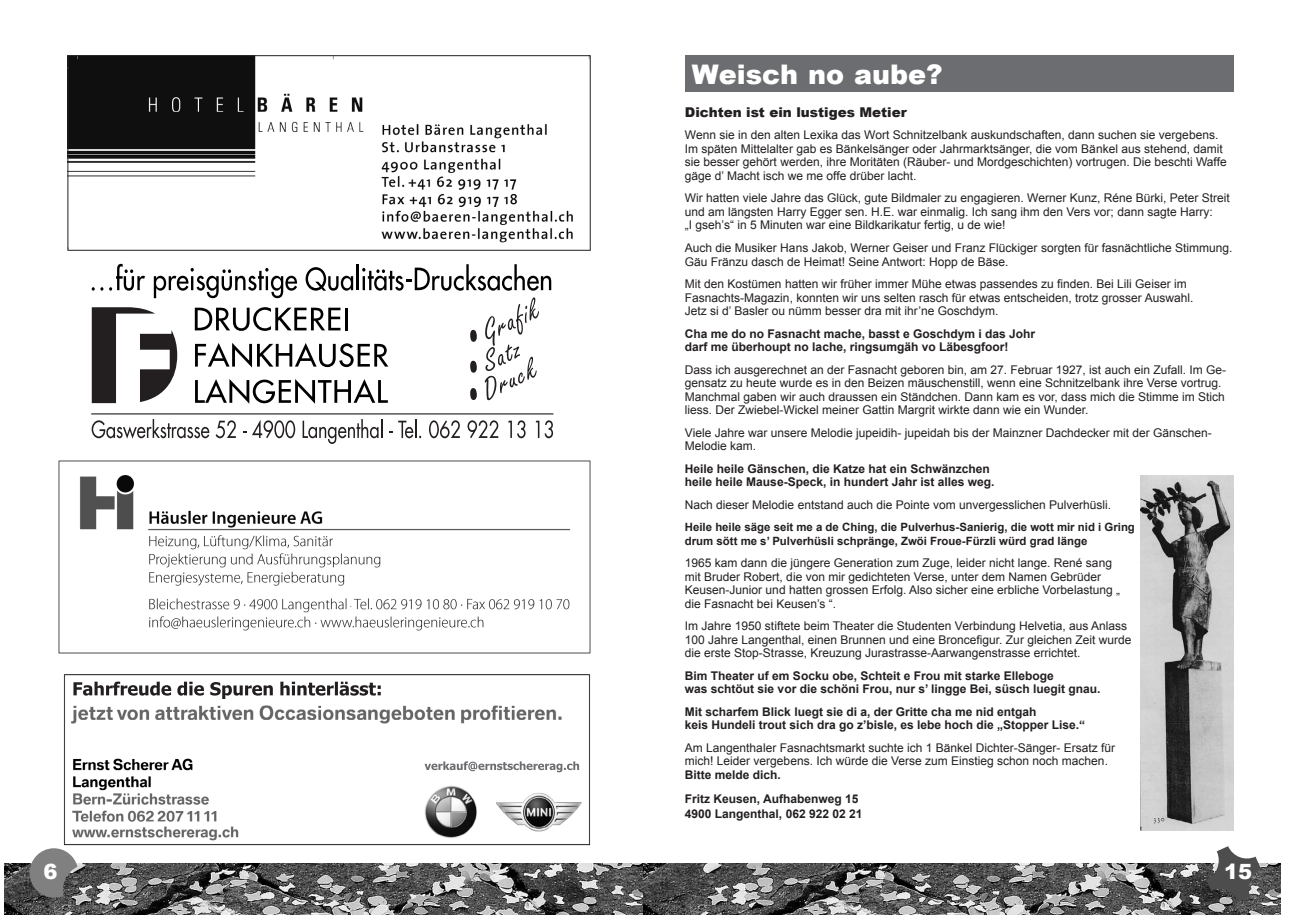
<style>
.page{position:relative;width:1289px;height:919px;background:#fff}
.page>*{position:absolute;margin:0;border:0;box-sizing:border-box;transform-origin:0 0}
.t1{font:900 27px "Arial";color:#fff}
.t2{font:900 21px "Arial";color:#fff}
.t3{font:900 13.5px "Arial";color:#231f20}
.t4{font:12px/13.5px "Arial";color:#231f20}
.t5{font:700 12px/13.5px "Arial";color:#231f20}
.t6{font:700 11.4px/13.5px "Arial";color:#231f20}
</style>
<div class="page">
<img style="left:4px;top:863px;width:1276px;height:51px">
<svg style="left:30px;top:848px;width:47px;height:49px;background:#838383"></svg>
<svg style="left:1206px;top:846px;width:54px;height:55px"></svg>
<img style="left:70px;top:57px;width:503px;height:186px">
<div style="left:68px;top:55px;width:522px;height:196px;border:1px solid #231f20"></div>
<svg style="left:195px;top:307px;width:145px;height:24px"></svg>
<hr style="left:345px;top:307px;width:2px;height:23px;background:#000">
<svg style="left:195px;top:343px;width:193px;height:24px"></svg>
<svg style="left:195px;top:379px;width:193px;height:25px"></svg>
<svg style="left:92px;top:307px;width:85px;height:96px"></svg>
<hr style="left:91px;top:413px;width:462px;height:1px;background:#000">
<svg style="left:92px;top:287px;width:11px;height:3px"></svg>
<svg style="left:109px;top:264px;width:36px;height:26px"></svg>
<svg style="left:154px;top:268px;width:143px;height:30px"></svg>
<svg style="left:305px;top:267px;width:48px;height:23px"></svg>
<hr style="left:356px;top:264px;width:3px;height:26px;background:#000">
<svg style="left:362px;top:264px;width:189px;height:26px"></svg>
<svg style="left:470px;top:297px;width:69px;height:103px"></svg>
<svg style="left:92px;top:419px;width:117px;height:19px"></svg>
<svg style="left:215px;top:420px;width:21px;height:18px"></svg>
<svg style="left:252px;top:420px;width:43px;height:18px"></svg>
<svg style="left:302px;top:419px;width:80px;height:25px"></svg>
<svg style="left:389px;top:419px;width:32px;height:19px"></svg>
<svg style="left:429px;top:420px;width:31px;height:18px"></svg>
<svg style="left:467px;top:420px;width:31px;height:18px"></svg>
<svg style="left:508px;top:420px;width:17px;height:18px"></svg>
<svg style="left:535px;top:420px;width:18px;height:18px"></svg>
<img style="left:63px;top:674px;width:528px;height:172px">
<svg style="left:73px;top:681px;width:308px;height:18px"></svg>
<svg style="left:424px;top:761px;width:155px;height:11px"></svg>
<div style="left:685px;top:55px;width:548px;height:37px;background:#6c6d70"></div>
<img style="left:58px;top:460px;width:533px;height:194px">
<img style="left:1140px;top:476px;width:93px;height:354px">
<h1 class="t1" style="left:691px;top:55px;width:252px">Weisch no aube?</h1>
<p class="t3" style="left:685px;top:102px;width:223px">Dichten ist ein lustiges Metier</p>
<p class="t4" style="left:685px;top:129px;width:543px">Wenn sie in den alten Lexika das Wort Schnitzelbank auskundschaften, dann suchen sie vergebens.<br>Im späten Mittelalter gab es Bänkelsänger oder Jahrmarktsänger, die vom Bänkel aus stehend, damit sie besser gehört werden, ihre Moritäten (Räuber- und Mordgeschichten) vortrugen. Die beschti Waffe gäge d’ Macht isch we me offe drüber lacht.</p>
<p class="t4" style="left:685px;top:192px;width:546px">Wir hatten viele Jahre das Glück, gute Bildmaler zu engagieren. Werner Kunz, Réne Bürki, Peter Streit und am längsten Harry Egger sen. H.E. war einmalig. Ich sang ihm den Vers vor; dann sagte Harry:<br>„I gseh’s“ in 5 Minuten war eine Bildkarikatur fertig, u de wie!</p>
<p class="t4" style="left:685px;top:241px;width:549px">Auch die Musiker Hans Jakob, Werner Geiser und Franz Flückiger sorgten für fasnächtliche Stimmung.<br>Gäu Fränzu dasch de Heimat! Seine Antwort: Hopp de Bäse.</p>
<p class="t4" style="left:685px;top:277px;width:510px">Mit den Kostümen hatten wir früher immer Mühe etwas passendes zu finden. Bei Lili Geiser im<br>Fasnachts-Magazin, konnten wir uns selten rasch für etwas entscheiden, trotz grosser Auswahl.<br>Jetz si d’ Basler ou nümm besser dra mit ihr’ne Goschdym.</p>
<p class="t5" style="left:685px;top:327px;width:352px">Cha me do no Fasnacht mache, basst e Goschdym i das Johr darf me überhoupt no lache, ringsumgäh vo Läbesgfoor!</p>
<p class="t4" style="left:685px;top:363px;width:542px">Dass ich ausgerechnet an der Fasnacht geboren bin, am 27. Februar 1927, ist auch ein Zufall. Im Ge&shy;gensatz zu heute wurde es in den Beizen mäuschenstill, wenn eine Schnitzelbank ihre Verse vortrug.<br>Manchmal gaben wir auch draussen ein Ständchen. Dann kam es vor, dass mich die Stimme im Stich liess. Der Zwiebel-Wickel meiner Gattin Margrit wirkte dann wie ein Wunder.</p>
<p class="t4" style="left:685px;top:426px;width:528px">Viele Jahre war unsere Melodie jupeidih- jupeidah bis der Mainzner Dachdecker mit der Gänschen-<br>Melodie kam.</p>
<p class="t5" style="left:685px;top:462px;width:311px">Heile heile Gänschen, die Katze hat ein Schwänzchen heile heile Mause-Speck, in hundert Jahr ist alles weg.</p>
<p class="t4" style="left:685px;top:498px;width:428px">Nach dieser Melodie entstand auch die Pointe vom unvergesslichen Pulverhüsli.</p>
<p class="t6" style="left:685px;top:520px;width:451px">Heile heile säge seit me a de Ching, die Pulverhus-Sanierig, die wott mir nid i Gring drum sött me s’ Pulverhüsli schpränge, Zwöi Froue-Fürzli würd grad länge</p>
<p class="t4" style="left:685px;top:556px;width:436px">1965 kam dann die jüngere Generation zum Zuge, leider nicht lange. René sang mit Bruder Robert, die von mir gedichteten Verse, unter dem Namen Gebrüder Keusen-Junior und hatten grossen Erfolg. Also sicher eine erbliche Vorbelastung „ die Fasnacht bei Keusen’s “.</p>
<p class="t4" style="left:685px;top:619px;width:448px">Im Jahre 1950 stiftete beim Theater die Studenten Verbindung Helvetia, aus Anlass<br>100 Jahre Langenthal, einen Brunnen und eine Broncefigur. Zur gleichen Zeit wurde die erste Stop-Strasse, Kreuzung Jurastrasse-Aarwangenstrasse errichtet.</p>
<p class="t5" style="left:685px;top:669px;width:417px">Bim Theater uf em Socku obe, Schteit e Frou mit starke Elleboge<br>was schtöut sie vor die schöni Frou, nur s’ lingge Bei, süsch luegit gnau.</p>
<p class="t5" style="left:685px;top:705px;width:402px">Mit scharfem Blick luegt sie di a, der Gritte cha me nid entgah<br>keis Hundeli trout sich dra go z’bisle, es lebe hoch die „Stopper Lise.“</p>
<p class="t4" style="left:685px;top:741px;width:432px">Am Langenthaler Fasnachtsmarkt suchte ich 1 Bänkel Dichter-Sänger- Ersatz für mich! Leider vergebens. Ich würde die Verse zum Einstieg schon noch machen.</p>
<p class="t5" style="left:685px;top:763px;width:175px;line-height:24px">Bitte melde dich.<br>Fritz Keusen, Aufhabenweg 15</p>
<p class="t5" style="left:685px;top:807px;width:179px">4900 Langenthal, 062 922 02 21</p>
<h2 class="t2" style="left:44px;top:856px;width:16px">6</h2>
<h2 class="t2" style="left:1223px;top:855px;width:30px">15</h2>
</div>
